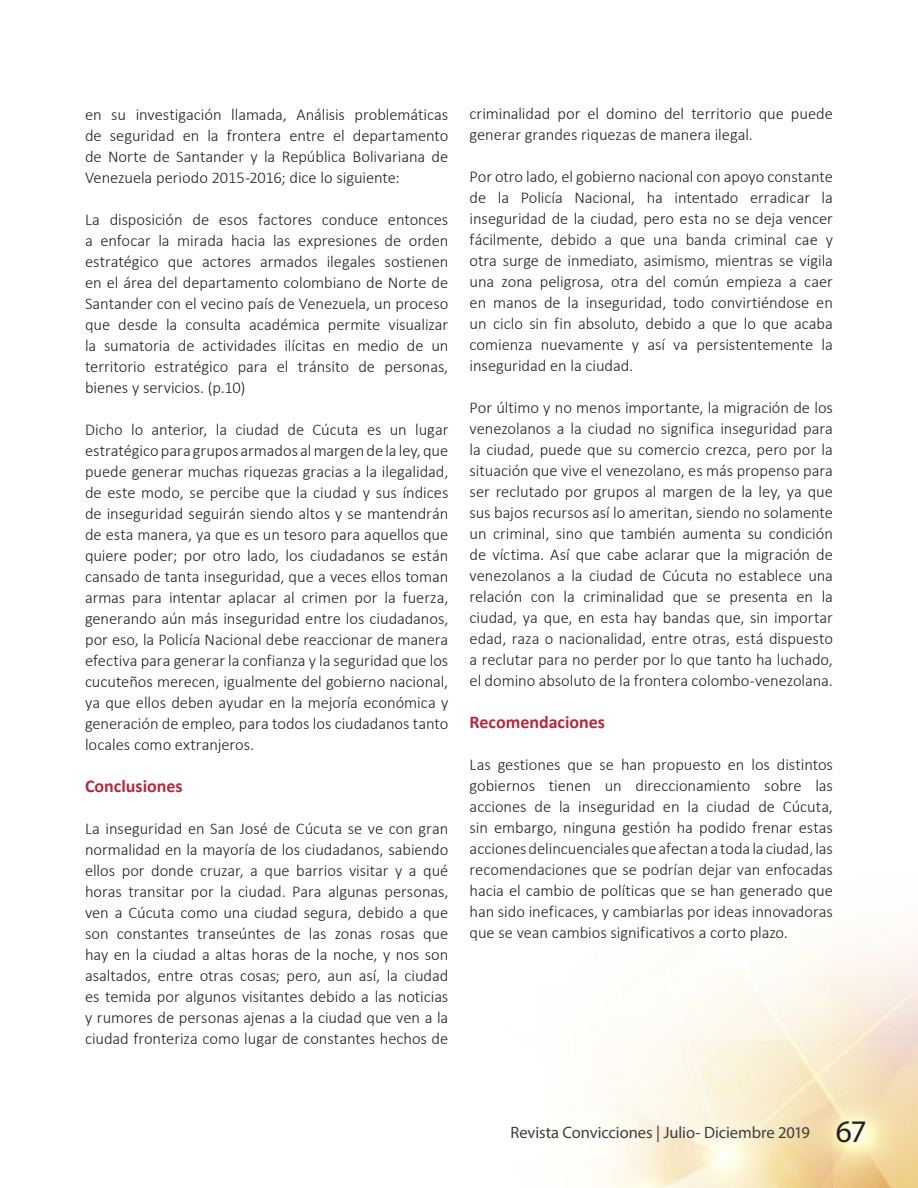
<style>
.page{position:relative;width:918px;height:1188px;background:#fff}
.page>*{position:absolute;margin:0;border:0;box-sizing:border-box;transform-origin:0 0}
.t1{font:700 18px "Calibri";color:#b5283e}
.t2{font:300 16.5px/21px "Calibri";letter-spacing:-.005em;color:#231f20;text-align:justify}
.t3{font:16.5px "Myriad Pro";letter-spacing:-.005em;color:#3e3e3f}
.s1{font-size:31.5px;color:#231f20}
</style>
<div class="page">
<img style="left:601px;top:943px;width:317px;height:245px">
<p class="t2" style="left:85px;top:104px;width:365px">en su investigación llamada, Análisis problemáticas de seguridad en la frontera entre el departamento de Norte de Santander y la República Bolivariana de Venezuela periodo 2015-2016; dice lo siguiente:</p>
<p class="t2" style="left:85px;top:209px;width:365px">La disposición de esos factores conduce entonces a enfocar la mirada hacia las expresiones de orden estratégico que actores armados ilegales sostienen en el área del departamento colombiano de Norte de Santander con el vecino país de Venezuela, un proceso que desde la consulta académica permite visualizar la sumatoria de actividades ilícitas en medio de un territorio estratégico para el tránsito de personas, bienes y servicios. (p.10)</p>
<p class="t2" style="left:85px;top:419px;width:365px">Dicho lo anterior, la ciudad de Cúcuta es un lugar estratégico para grupos armados al margen de la ley, que puede generar muchas riquezas gracias a la ilegalidad, de este modo, se percibe que la ciudad y sus índices de inseguridad seguirán siendo altos y se mantendrán de esta manera, ya que es un tesoro para aquellos que quiere poder; por otro lado, los ciudadanos se están cansado de tanta inseguridad, que a veces ellos toman armas para intentar aplacar al crimen por la fuerza, generando aún más inseguridad entre los ciudadanos, por eso, la Policía Nacional debe reaccionar de manera efectiva para generar la confianza y la seguridad que los cucuteños merecen, igualmente del gobierno nacional, ya que ellos deben ayudar en la mejoría económica y generación de empleo, para todos los ciudadanos tanto locales como extranjeros.</p>
<p class="t1" style="left:85px;top:775px;width:99px">Conclusiones</p>
<p class="t2" style="left:85px;top:818px;width:365px">La inseguridad en San José de Cúcuta se ve con gran normalidad en la mayoría de los ciudadanos, sabiendo ellos por donde cruzar, a que barrios visitar y a qué horas transitar por la ciudad. Para algunas personas, ven a Cúcuta como una ciudad segura, debido a que son constantes transeúntes de las zonas rosas que hay en la ciudad a altas horas de la noche, y nos son asaltados, entre otras cosas; pero, aun así, la ciudad es temida por algunos visitantes debido a las noticias y rumores de personas ajenas a la ciudad que ven a la ciudad fronteriza como lugar de constantes hechos de</p>
<p class="t2" style="left:470px;top:103px;width:365px">criminalidad por el domino del territorio que puede generar grandes riquezas de manera ilegal.</p>
<p class="t2" style="left:470px;top:166px;width:365px">Por otro lado, el gobierno nacional con apoyo constante de la Policía Nacional, ha intentado erradicar la inseguridad de la ciudad, pero esta no se deja vencer fácilmente, debido a que una banda criminal cae y otra surge de inmediato, asimismo, mientras se vigila una zona peligrosa, otra del común empieza a caer en manos de la inseguridad, todo convirtiéndose en un ciclo sin fin absoluto, debido a que lo que acaba comienza nuevamente y así va persistentemente la inseguridad en la ciudad.</p>
<p class="t2" style="left:470px;top:397px;width:365px">Por último y no menos importante, la migración de los venezolanos a la ciudad no significa inseguridad para la ciudad, puede que su comercio crezca, pero por la situación que vive el venezolano, es más propenso para ser reclutado por grupos al margen de la ley, ya que sus bajos recursos así lo ameritan, siendo no solamente un criminal, sino que también aumenta su condición de víctima. Así que cabe aclarar que la migración de venezolanos a la ciudad de Cúcuta no establece una relación con la criminalidad que se presenta en la ciudad, ya que, en esta hay bandas que, sin importar edad, raza o nacionalidad, entre otras, está dispuesto a reclutar para no perder por lo que tanto ha luchado, el domino absoluto de la frontera colombo-venezolana.</p>
<p class="t1" style="left:470px;top:710px;width:137px">Recomendaciones</p>
<p class="t2" style="left:470px;top:754px;width:365px">Las gestiones que se han propuesto en los distintos gobiernos tienen un direccionamiento sobre las acciones de la inseguridad en la ciudad de Cúcuta, sin embargo, ninguna gestión ha podido frenar estas acciones delincuenciales que afectan a toda la ciudad, las recomendaciones que se podrían dejar van enfocadas hacia el cambio de políticas que se han generado que han sido ineficaces, y cambiarlas por ideas innovadoras que se vean cambios significativos a corto plazo.</p>
<p class="t3" style="left:510px;top:1123px;width:358px">Revista Convicciones | Julio- Diciembre 2019 <span class="s1">67</span></p>
</div>
